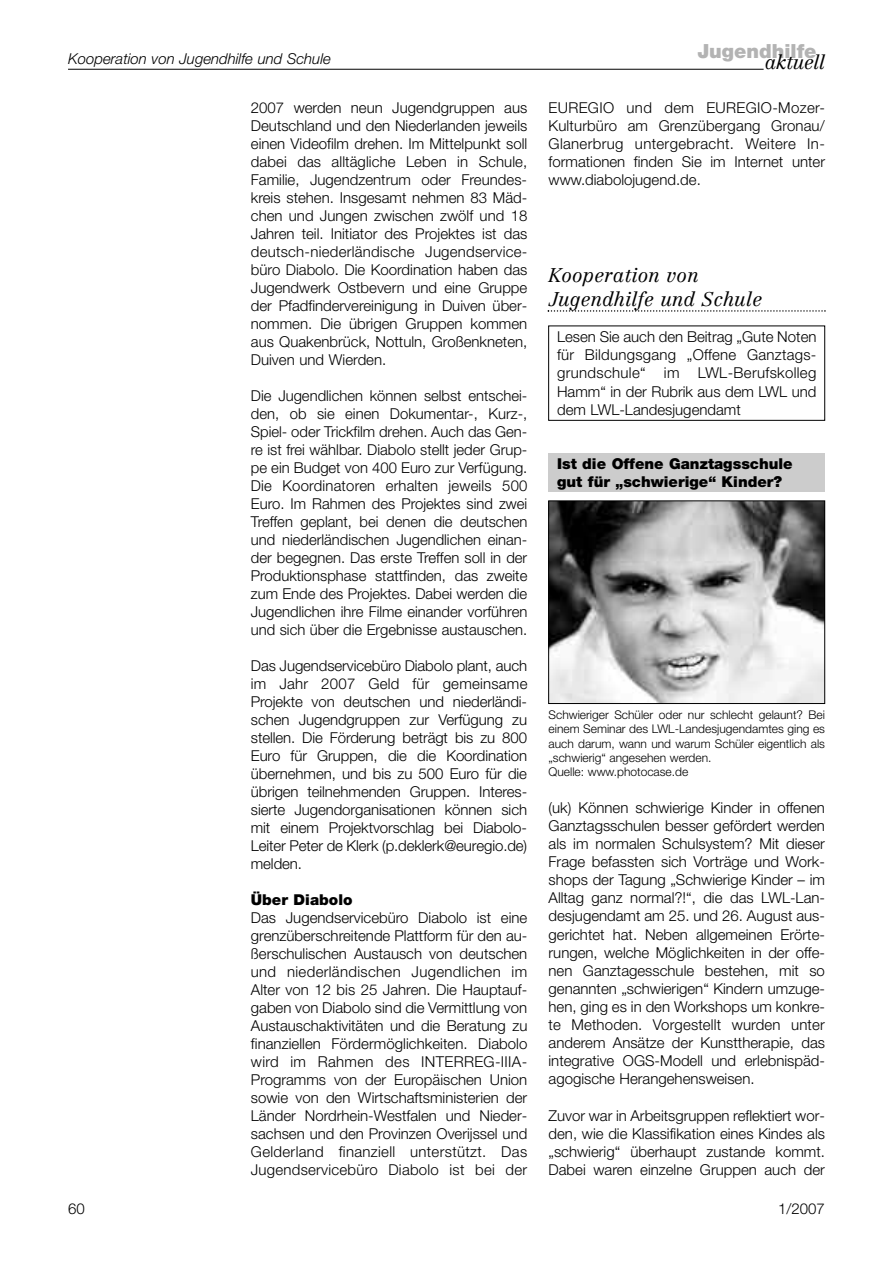
<style>
.page{position:relative;width:893px;height:1263px;background:#fff}
.page>*{position:absolute;margin:0;border:0;box-sizing:border-box;transform-origin:0 0}
.t1{font:italic 300 19.5px/24.2px "Centennial";color:#000}
.t2{font:900 19.5px "Helvetica Neue";color:#b3b3b3}
.t3{font:italic 300 19.5px "Centennial";letter-spacing:-.03em;color:#000}
.t4{font:300 15px/18px "Helvetica Neue";color:#000;text-align:justify}
.t5{font:900 15px/18.1px "Helvetica Neue";color:#000}
.t6{font:italic 300 15px "Helvetica Neue";color:#000}
.t7{font:300 12px/14.4px "Helvetica Neue";color:#000}
</style>
<div class="page">
<div style="left:548px;top:453px;width:277px;height:39px;background:#ccc"></div>
<hr style="left:68px;top:69px;width:696px;height:1px;background:#000">
<div style="left:548px;top:326px;width:277px;height:95px;border:1px solid #000"></div>
<img style="left:550px;top:503px;width:273px;height:199px">
<div style="left:548px;top:501px;width:277px;height:203px;border:1px solid #000"></div>
<svg style="left:548px;top:310px;width:278px;height:2px"></svg>
<p class="t6" style="left:68px;top:53px;width:264px">Kooperation von Jugendhilfe und Schule</p>
<h1 class="t2" style="left:697px;top:44px;width:121px">Jugendhilfe</h1>
<h1 class="t3" style="left:765px;top:55px;width:62px">aktuell</h1>
<p class="t4" style="left:251px;top:100px;width:278px">2007 werden neun Jugendgruppen aus Deutschland und den Niederlanden jeweils einen Videofilm drehen. Im Mittelpunkt soll dabei das alltägliche Leben in Schule, Familie, Jugendzentrum oder Freundes&shy;kreis stehen. Insgesamt nehmen 83 Mäd&shy;chen und Jungen zwischen zwölf und 18<br>Jahren teil. Initiator des Projektes ist das deutsch-niederländische Jugendservice&shy;büro Diabolo. Die Koordination haben das Jugendwerk Ostbevern und eine Gruppe der Pfadfindervereinigung in Duiven über&shy;nommen. Die übrigen Gruppen kommen aus Quakenbrück, Nottuln, Großenkneten, Duiven und Wierden.</p>
<p class="t4" style="left:251px;top:388px;width:278px">Die Jugendlichen können selbst entschei&shy;den, ob sie einen Dokumentar-, Kurz-, Spiel- oder Trickfilm drehen. Auch das Gen&shy;re ist frei wählbar. Diabolo stellt jeder Grup&shy;pe ein Budget von 400 Euro zur Verfügung.<br>Die Koordinatoren erhalten jeweils 500<br>Euro. Im Rahmen des Projektes sind zwei Treffen geplant, bei denen die deutschen und niederländischen Jugendlichen einan&shy;der begegnen. Das erste Treffen soll in der Produktionsphase stattfinden, das zweite zum Ende des Projektes. Dabei werden die Jugendlichen ihre Filme einander vorführen und sich über die Ergebnisse austauschen.</p>
<p class="t4" style="left:251px;top:658px;width:278px">Das Jugendservicebüro Diabolo plant, auch im Jahr 2007 Geld für gemeinsame Projekte von deutschen und niederländi&shy;schen Jugendgruppen zur Verfügung zu stellen. Die Förderung beträgt bis zu 800<br>Euro für Gruppen, die die Koordination übernehmen, und bis zu 500 Euro für die übrigen teilnehmenden Gruppen. Interes&shy;sierte Jugendorganisationen können sich mit einem Projektvorschlag bei Diabolo-Leiter Peter de Klerk (p.deklerk@euregio.de) melden.</p>
<p class="t5" style="left:251px;top:892px;width:103px">Über Diabolo</p>
<p class="t4" style="left:251px;top:910px;width:278px">Das Jugendservicebüro Diabolo ist eine grenzüberschreitende Plattform für den au&shy;ßerschulischen Austausch von deutschen und niederländischen Jugendlichen im Alter von 12 bis 25 Jahren. Die Hauptauf&shy;gaben von Diabolo sind die Vermittlung von Austauschaktivitäten und die Beratung zu finanziellen Fördermöglichkeiten. Diabolo wird im Rahmen des INTERREG-IIIA-Programms von der Europäischen Union sowie von den Wirtschaftsministerien der Länder Nordrhein-Westfalen und Nieder&shy;sachsen und den Provinzen Overijssel und Gelderland finanziell unterstützt. Das Jugendservicebüro Diabolo ist bei der</p>
<p class="t4" style="left:549px;top:100px;width:278px">EUREGIO und dem EUREGIO-Mozer-Kulturbüro am Grenzübergang Gronau/ Glanerbrug untergebracht. Weitere In&shy;formationen finden Sie im Internet unter www.diabolojugend.de.</p>
<h1 class="t1" style="left:549px;top:265px;width:215px">Kooperation von<br>Jugendhilfe und Schule</h1>
<p class="t4" style="left:557px;top:329px;width:261px">Lesen Sie auch den Beitrag „Gute Noten für Bildungsgang „Offene Ganztags&shy;grundschule“ im LWL-Berufskolleg Hamm“ in der Rubrik aus dem LWL und dem LWL-Landesjugendamt</p>
<p class="t5" style="left:557px;top:456px;width:237px">Ist die Offene Ganztagsschule gut für „schwierige“ Kinder?</p>
<p class="t7" style="left:549px;top:709px;width:278px">Schwieriger Schüler oder nur schlecht gelaunt? Bei einem Seminar des LWL-Landesjugendamtes ging es auch darum, wann und warum Schüler eigentlich als „schwierig“ angesehen werden.<br>Quelle: www.photocase.de</p>
<p class="t4" style="left:549px;top:800px;width:278px">(uk) Können schwierige Kinder in offenen Ganztagsschulen besser gefördert werden als im normalen Schulsystem? Mit dieser Frage befassten sich Vorträge und Work&shy;shops der Tagung „Schwierige Kinder – im Alltag ganz normal?!“, die das LWL-Lan&shy;desjugendamt am 25. und 26. August aus&shy;gerichtet hat. Neben allgemeinen Erörte&shy;rungen, welche Möglichkeiten in der offe&shy;nen Ganztagesschule bestehen, mit so genannten „schwierigen“ Kindern umzuge&shy;hen, ging es in den Workshops um konkre&shy;te Methoden. Vorgestellt wurden unter anderem Ansätze der Kunsttherapie, das integrative OGS-Modell und erlebnispäd&shy;agogische Herangehensweisen.</p>
<p class="t4" style="left:549px;top:1108px;width:278px">Zuvor war in Arbeitsgruppen reflektiert wor&shy;den, wie die Klassifikation eines Kindes als „schwierig“ überhaupt zustande kommt.<br>Dabei waren einzelne Gruppen auch der</p>
<p class="t4" style="left:68px;top:1201px;width:18px">60</p>
<p class="t4" style="left:778px;top:1201px;width:48px">1/2007</p>
</div>
